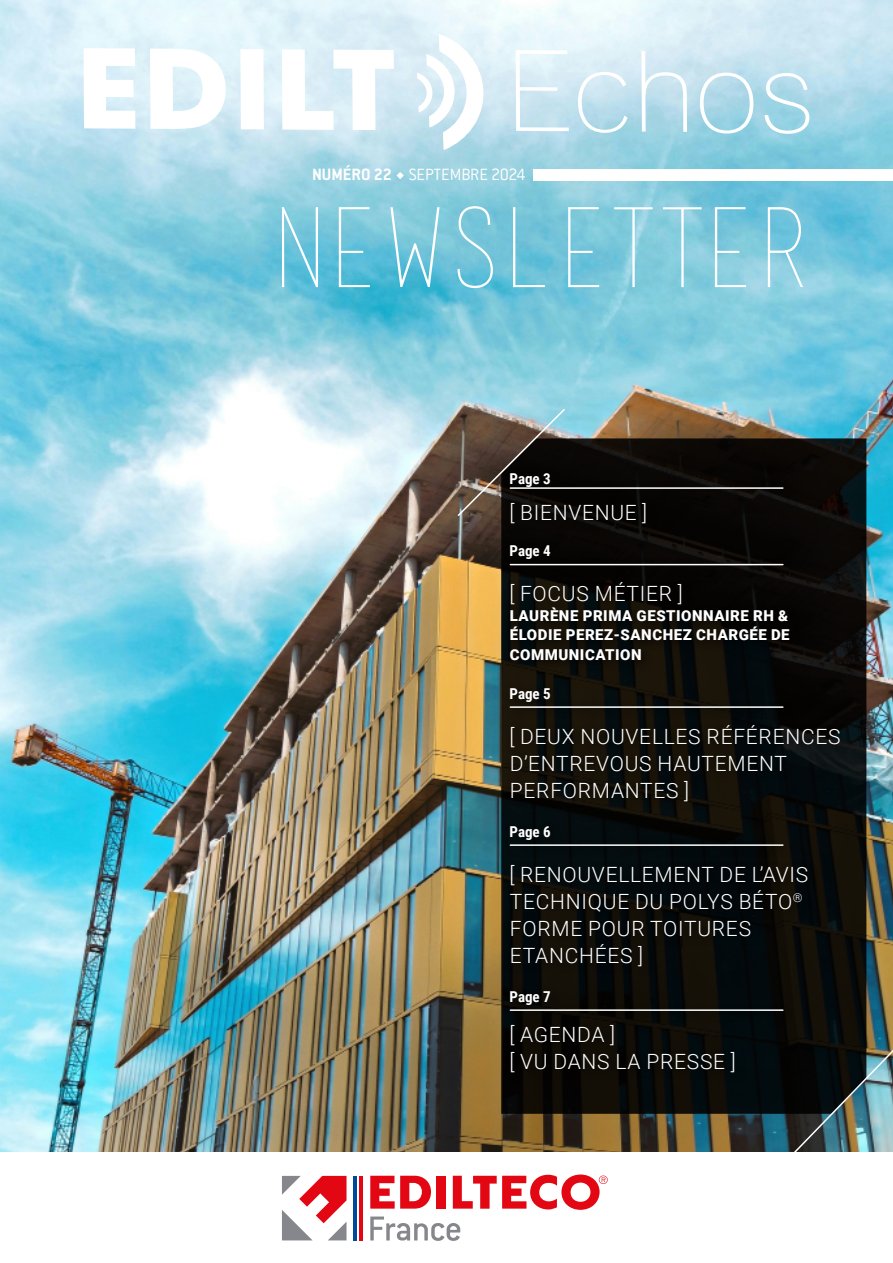
<style>
.page{position:relative;width:893px;height:1263px;background:#fff}
.page>*{position:absolute;margin:0;border:0;box-sizing:border-box;transform-origin:0 0}
.t1{font:300 21px/27px "Roboto";letter-spacing:.035em;color:#fff}
.t2{font:300 18px "Conduit ITC";color:#fff}
.t3{font:900 15px/19.5px "Roboto";letter-spacing:.035em;color:#fff;text-align:justify}
.t4{font:700 15px "Roboto Condensed";color:#fff}
.s1{font-weight:700}
</style>
<div class="page">
<img style="left:0;top:0;width:893px;height:1152px">
<svg style="left:282px;top:206px;width:521px;height:82px;background:#81cadd"></svg>
<div style="left:534px;top:169px;width:359px;height:12px;background:#fff"></div>
<svg style="left:84px;top:48px;width:725px;height:86px"></svg>
<svg style="left:417px;top:34px;width:68px;height:116px"></svg>
<svg style="left:282px;top:1176px;width:64px;height:64px"></svg>
<svg style="left:370px;top:1216px;width:90px;height:25px"></svg>
<svg style="left:370px;top:1176px;width:61px;height:32px"></svg>
<div style="left:436px;top:1176px;width:9px;height:32px;background:#e30613"></div>
<svg style="left:453px;top:1174px;width:155px;height:36px"></svg>
<hr style="left:354px;top:1176px;width:3px;height:64px;background:#00489a">
<hr style="left:360px;top:1176px;width:3px;height:64px;background:#e30613">
<svg style="left:501px;top:438px;width:365px;height:676px;background:#0d0d0a"></svg>
<div style="left:504px;top:468px;width:348px;height:616px;background:#000;opacity:.75"></div>
<hr style="left:510px;top:487px;width:273px;height:2px;background:#fff">
<hr style="left:510px;top:564px;width:273px;height:1px;background:#fff">
<hr style="left:510px;top:706px;width:273px;height:2px;background:#fff">
<hr style="left:510px;top:844px;width:273px;height:2px;background:#fff">
<hr style="left:510px;top:1009px;width:273px;height:2px;background:#fff">
<img style="left:788px;top:1040px;width:105px;height:112px">
<svg style="left:456px;top:408px;width:110px;height:109px;background:#4d4640"></svg>
<svg style="left:397px;top:171px;width:7px;height:8px"></svg>
<p class="t2" style="left:312px;top:165px;width:215px"><span class="s1">NUMÉRO 22</span> SEPTEMBRE 2024</p>
<p class="t4" style="left:510px;top:468px;width:43px">Page 3</p>
<p class="t1" style="left:510px;top:499px;width:139px">[ BIENVENUE ]</p>
<p class="t4" style="left:510px;top:540px;width:43px">Page 4</p>
<p class="t1" style="left:510px;top:580px;width:175px">[ FOCUS MÉTIER ]</p>
<p class="t3" style="left:510px;top:605px;width:281px">LAURÈNE PRIMA GESTIONNAIRE RH &amp; ÉLODIE PEREZ-SANCHEZ CHARGÉE DE COMMUNICATION</p>
<p class="t4" style="left:510px;top:683px;width:43px">Page 5</p>
<p class="t1" style="left:510px;top:722px;width:332px">[ DEUX NOUVELLES RÉFÉRENCES<br>D’ENTREVOUS HAUTEMENT<br>PERFORMANTES ]</p>
<p class="t4" style="left:510px;top:821px;width:43px">Page 6</p>
<p class="t1" style="left:510px;top:860px;width:300px">[ RENOUVELLEMENT DE L’AVIS<br>TECHNIQUE DU POLYS BÉTO<sup>®<br></sup>FORME POUR TOITURES<br>ETANCHÉES ]</p>
<p class="t4" style="left:510px;top:986px;width:43px">Page 7</p>
<p class="t1" style="left:510px;top:1021px;width:228px">[ AGENDA ]<br>[ VU DANS LA PRESSE ]</p>
</div>
